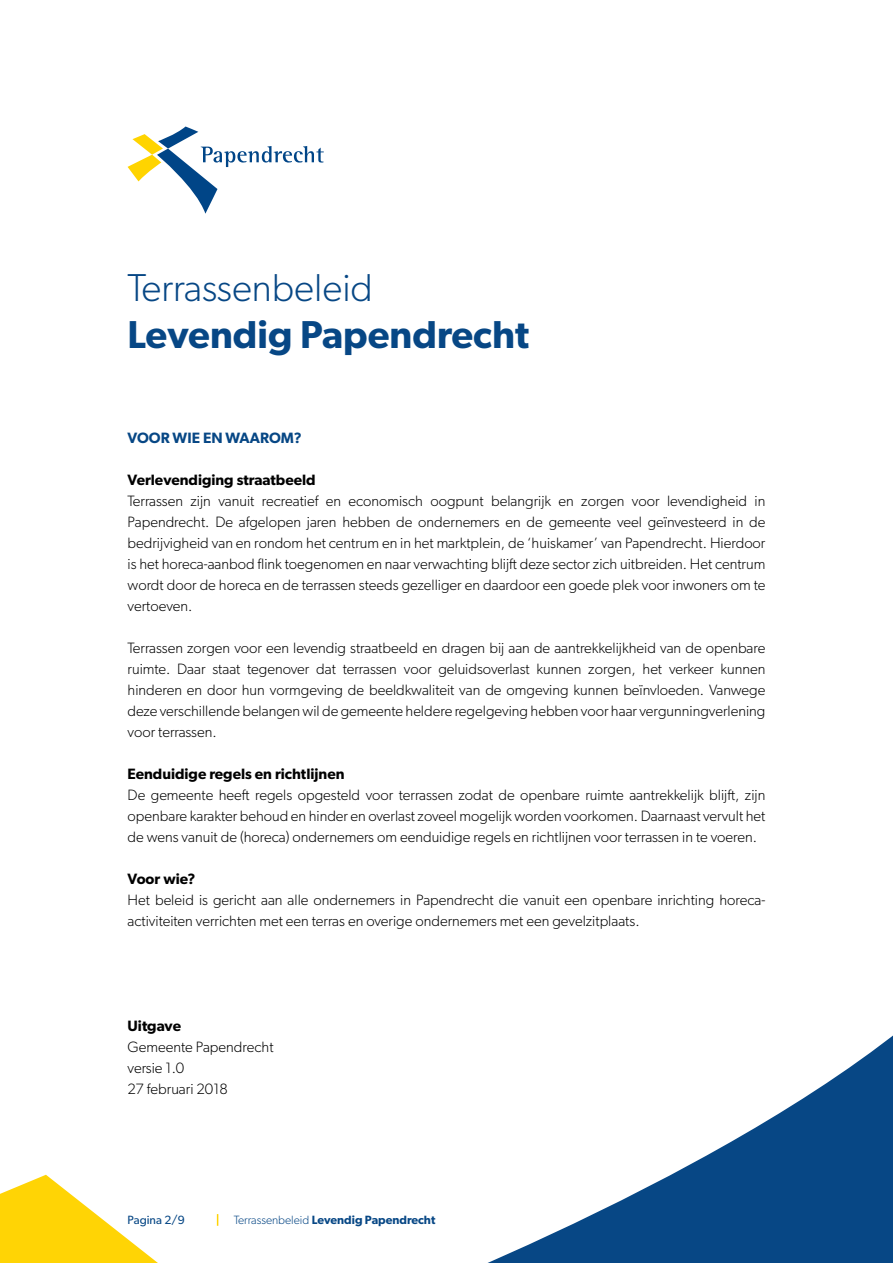
<style>
.page{position:relative;width:893px;height:1263px;background:#fff}
.page>*{position:absolute;margin:0;border:0;box-sizing:border-box;transform-origin:0 0}
.t1{font:600 39px "Gibson";color:#074785}
.t2{font:300 39px "Gibson";color:#074785}
.t3{font:300 15px/21px "Gibson";color:#000;text-align:justify}
.t4{font:600 15px "Gibson";color:#000}
.t5{font:600 15px "Gibson";color:#074785}
.t6{font:600 12px "Gibson";color:#074785}
.t7{font:12px "Gibson";color:#074785}
.s1{font-weight:300}
</style>
<div class="page">
<svg style="left:487px;top:1035px;width:406px;height:228px"></svg>
<svg style="left:0;top:1175px;width:219px;height:88px"></svg>
<svg style="left:128px;top:126px;width:196px;height:88px"></svg>
<h1 class="t2" style="left:128px;top:264px;width:247px">Terrassenbeleid</h1>
<h1 class="t1" style="left:128px;top:311px;width:403px">Levendig Papendrecht</h1>
<p class="t5" style="left:128px;top:429px;width:176px">VOOR WIE EN WAAROM?</p>
<p class="t4" style="left:128px;top:471px;width:190px">Verlevendiging straatbeeld</p>
<p class="t3" style="left:128px;top:490px;width:639px">Terrassen zijn vanuit recreatief en economisch oogpunt belangrijk en zorgen voor levendigheid in Papendrecht. De afgelopen jaren hebben de ondernemers en de gemeente veel geïnvesteerd in de bedrijvigheid van en rondom het centrum en in het marktplein, de ‘huiskamer’ van Papendrecht. Hierdoor is het horeca-aanbod flink toegenomen en naar verwachting blijft deze sector zich uitbreiden. Het centrum wordt door de horeca en de terrassen steeds gezelliger en daardoor een goede plek voor inwoners om te vertoeven.</p>
<p class="t3" style="left:128px;top:637px;width:639px">Terrassen zorgen voor een levendig straatbeeld en dragen bij aan de aantrekkelijkheid van de openbare ruimte. Daar staat tegenover dat terrassen voor geluidsoverlast kunnen zorgen, het verkeer kunnen hinderen en door hun vormgeving de beeldkwaliteit van de omgeving kunnen beïnvloeden. Vanwege deze verschillende belangen wil de gemeente heldere regelgeving hebben voor haar vergunningverlening voor terrassen.</p>
<p class="t4" style="left:128px;top:765px;width:218px">Eenduidige regels en richtlijnen</p>
<p class="t3" style="left:128px;top:784px;width:639px">De gemeente heeft regels opgesteld voor terrassen zodat de openbare ruimte aantrekkelijk blijft, zijn openbare karakter behoud en hinder en overlast zoveel mogelijk worden voorkomen. Daarnaast vervult het de wens vanuit de (horeca) ondernemers om eenduidige regels en richtlijnen voor terrassen in te voeren.</p>
<p class="t4" style="left:128px;top:870px;width:70px">Voor wie?</p>
<p class="t3" style="left:128px;top:889px;width:639px">Het beleid is gericht aan alle ondernemers in Papendrecht die vanuit een openbare inrichting horeca&shy;activiteiten verrichten met een terras en overige ondernemers met een gevelzitplaats.</p>
<p class="t4" style="left:128px;top:1017px;width:55px">Uitgave</p>
<p class="t3" style="left:128px;top:1036px;width:147px;text-align:left">Gemeente Papendrecht versie 1.0<br>27 februari 2018</p>
<p class="t7" style="left:128px;top:1212px;width:59px">Pagina 2/9</p>
<p class="t6" style="left:234px;top:1212px;width:203px"><span class="s1">Terrassenbeleid</span> Levendig Papendrecht</p>
</div>
